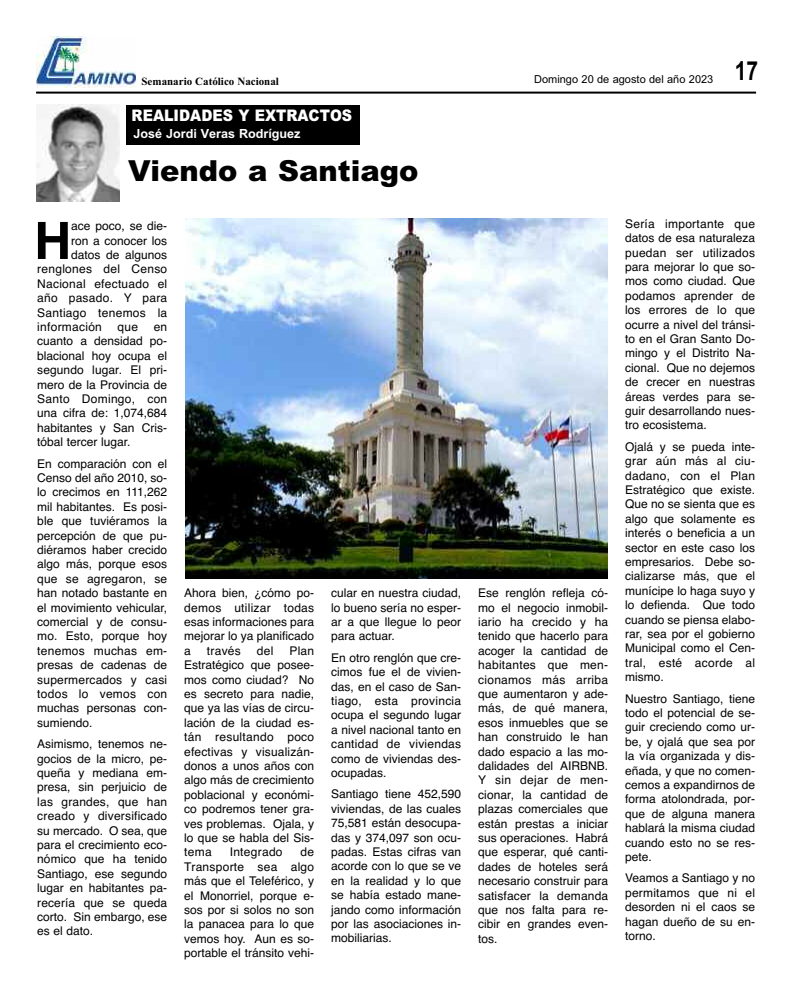
<style>
.page{position:relative;width:792px;height:1008px;background:#fff}
.page>*{position:absolute;margin:0;border:0;box-sizing:border-box;transform-origin:0 0}
.t1{font:700 51.5px "Helvetica";color:#000}
.t2{font:900 29px "Arial";color:#000}
.t3{font:700 26.2px "Arial";color:#000;scale:.8 1}
.t4{font:900 16px "Arial";color:#fff;scale:.89 1}
.t5{font:12.6px "Arial Bold MT OTF";color:#fff}
.t6{font:12px/14.4px "Helvetica";color:#000;text-align:justify}
.t7{font:12px "Helvetica";letter-spacing:.02em;color:#000}
.t8{font:11px "Arial";color:#000}
.t9{font:700 11px "Times New Roman";color:#000}
</style>
<div class="page">
<hr style="left:36px;top:92px;width:720px;height:2px;background:#000">
<img style="left:36px;top:36px;width:100px;height:52px">
<img style="left:36px;top:105px;width:83px;height:97px">
<div style="left:127px;top:106px;width:233px;height:39px;background:#000"></div>
<img style="left:185px;top:218px;width:423px;height:360px">
<p class="t9" style="left:142px;top:74px;width:139px">Semanario Católico Nacional</p>
<p class="t8" style="left:534px;top:73px;width:181px">Domingo 20 de agosto del año 2023</p>
<h3 class="t4" style="left:132px;top:106px;width:249px">REALIDADES Y EXTRACTOS</h3>
<p class="t5" style="left:134px;top:126px;width:169px">José Jordi Veras Rodríguez</p>
<h2 class="t2" style="left:128px;top:154px;width:292px">Viendo a Santiago</h2>
<h3 class="t3" style="left:735px;top:56px;width:31px">17</h3>
<h1 class="t1" style="left:34px;top:211px;width:39px">H</h1>
<p class="t6" style="left:71px;top:219px;width:98px">ace poco, se die-</p>
<p class="t6" style="left:71px;top:233px;width:98px">ron a conocer los</p>
<p class="t6" style="left:71px;top:248px;width:98px">datos de algunos</p>
<p class="t7" style="left:37px;top:262px;width:131px">renglones del Censo</p>
<p class="t7" style="left:37px;top:277px;width:131px">Nacional efectuado el</p>
<p class="t7" style="left:37px;top:291px;width:132px">año pasado. Y para</p>
<p class="t7" style="left:37px;top:305px;width:131px">Santiago tenemos la</p>
<p class="t7" style="left:37px;top:320px;width:66px">información</p>
<p class="t6" style="left:118px;top:320px;width:22px">que</p>
<p class="t6" style="left:37px;top:320px;width:132px;text-indent:116px">en cuanto a densidad po&shy;blacional hoy ocupa el segundo lugar. El pri&shy;mero de la Provincia de Santo Domingo, con una cifra de: 1,074,684 habitantes y San Cris&shy;tóbal tercer lugar.</p>
<p class="t6" style="left:37px;top:456px;width:132px">En comparación con el Censo del año 2010, so&shy;lo crecimos en 111,262 mil habitantes. Es posi&shy;ble que tuviéramos la percepción de que pu&shy;diéramos haber crecido algo más, porque esos que se agregaron, se han notado bastante en el movimiento vehicular, comercial y de consu&shy;mo. Esto, porque hoy tenemos muchas em&shy;presas de cadenas de supermercados y casi todos lo vemos con muchas personas con&shy;sumiendo.</p>
<p class="t6" style="left:37px;top:737px;width:132px">Asimismo, tenemos ne&shy;gocios de la micro, pe&shy;queña y mediana em&shy;presa, sin perjuicio de las grandes, que han creado y diversificado su mercado. O sea, que para el crecimiento eco&shy;nómico que ha tenido Santiago, ese segundo lugar en habitantes pa&shy;recería que se queda corto. Sin embargo, ese es el dato.</p>
<p class="t6" style="left:184px;top:586px;width:132px">Ahora bien, ¿cómo po&shy;demos utilizar todas esas informaciones para mejorar lo ya planificado a</p>
<p class="t6" style="left:207px;top:644px;width:35px">través</p>
<p class="t6" style="left:257px;top:644px;width:18px">del</p>
<p class="t6" style="left:184px;top:644px;width:132px;text-indent:105px">Plan Estratégico que posee&shy;mos como ciudad? No es secreto para nadie, que ya las vías de circu&shy;lación de la ciudad es&shy;tán resultando poco efectivas y visualizán&shy;donos a unos años con algo más de crecimiento poblacional y económi&shy;co podremos tener gra&shy;ves problemas. Ojala, y lo que se habla del Sis&shy;tema</p>
<p class="t6" style="left:184px;top:845px;width:132px;text-indent:116px">de Transporte sea algo más que el Teleférico, y el Monorriel, porque e&shy;sos por si solos no son la panacea para lo que vemos hoy. Aun es so&shy;portable el tránsito vehi-</p>
<p class="t7" style="left:230px;top:845px;width:54px">Integrado</p>
<p class="t6" style="left:331px;top:586px;width:132px">cular en nuestra ciudad, lo bueno sería no esper&shy;ar a que llegue lo peor para actuar.</p>
<p class="t6" style="left:331px;top:651px;width:132px">En otro renglón que cre&shy;cimos fue el de vivien&shy;das, en el caso de San&shy;tiago, esta provincia ocupa el segundo lugar a nivel nacional tanto en cantidad de viviendas como de viviendas des&shy;ocupadas.</p>
<p class="t6" style="left:331px;top:787px;width:132px">Santiago tiene 452,590 viviendas, de las cuales 75,581 están desocupa&shy;das y 374,097 son ocu&shy;padas. Estas cifras van acorde con lo que se ve en la realidad y lo que se había estado mane&shy;jando como información por las asociaciones in&shy;mobiliarias.</p>
<p class="t6" style="left:478px;top:586px;width:132px">Ese renglón refleja có&shy;mo el negocio inmobil&shy;iario ha crecido y ha tenido que hacerlo para acoger la cantidad de habitantes que men&shy;cionamos más arriba que aumentaron y ade&shy;más, de qué manera, esos inmuebles que se han construido le han dado espacio a las mo&shy;dalidades del AIRBNB.<br>Y sin dejar de men&shy;cionar, la cantidad de plazas comerciales que están prestas a iniciar sus operaciones. Habrá que esperar, qué canti&shy;dades de hoteles será necesario construir para satisfacer la demanda que nos falta para re&shy;cibir en grandes even&shy;tos.</p>
<p class="t6" style="left:625px;top:216px;width:132px">Sería importante que datos de esa naturaleza puedan ser utilizados para mejorar lo que so&shy;mos como ciudad. Que podamos aprender de los errores de lo que ocurre a nivel del tránsi&shy;to en el Gran Santo Do&shy;mingo y el Distrito Na&shy;cional. Que no dejemos de crecer en nuestras áreas verdes para se&shy;guir desarrollando nues&shy;tro ecosistema.</p>
<p class="t6" style="left:625px;top:439px;width:132px">Ojalá y se pueda inte&shy;grar aún más al ciu&shy;dadano, con el Plan Estratégico que existe.<br>Que no se sienta que es algo que solamente es interés o beneficia a un sector en este caso los empresarios. Debe so&shy;cializarse más, que el munícipe lo haga suyo y lo defienda. Que todo cuando se piensa elabo&shy;rar, sea por el gobierno Municipal como el Cen&shy;tral, esté acorde al mismo.</p>
<p class="t6" style="left:625px;top:691px;width:132px">Nuestro Santiago, tiene todo el potencial de se&shy;guir creciendo como ur&shy;be, y ojalá que sea por la vía organizada y dis&shy;eñada, y que no comen&shy;cemos a expandirnos de forma atolondrada, por&shy;que de alguna manera hablará la misma ciudad cuando esto no se res&shy;pete.</p>
<p class="t6" style="left:625px;top:871px;width:132px">Veamos a Santiago y no permitamos que ni el desorden ni el caos se hagan dueño de su en&shy;torno.</p>
</div>
